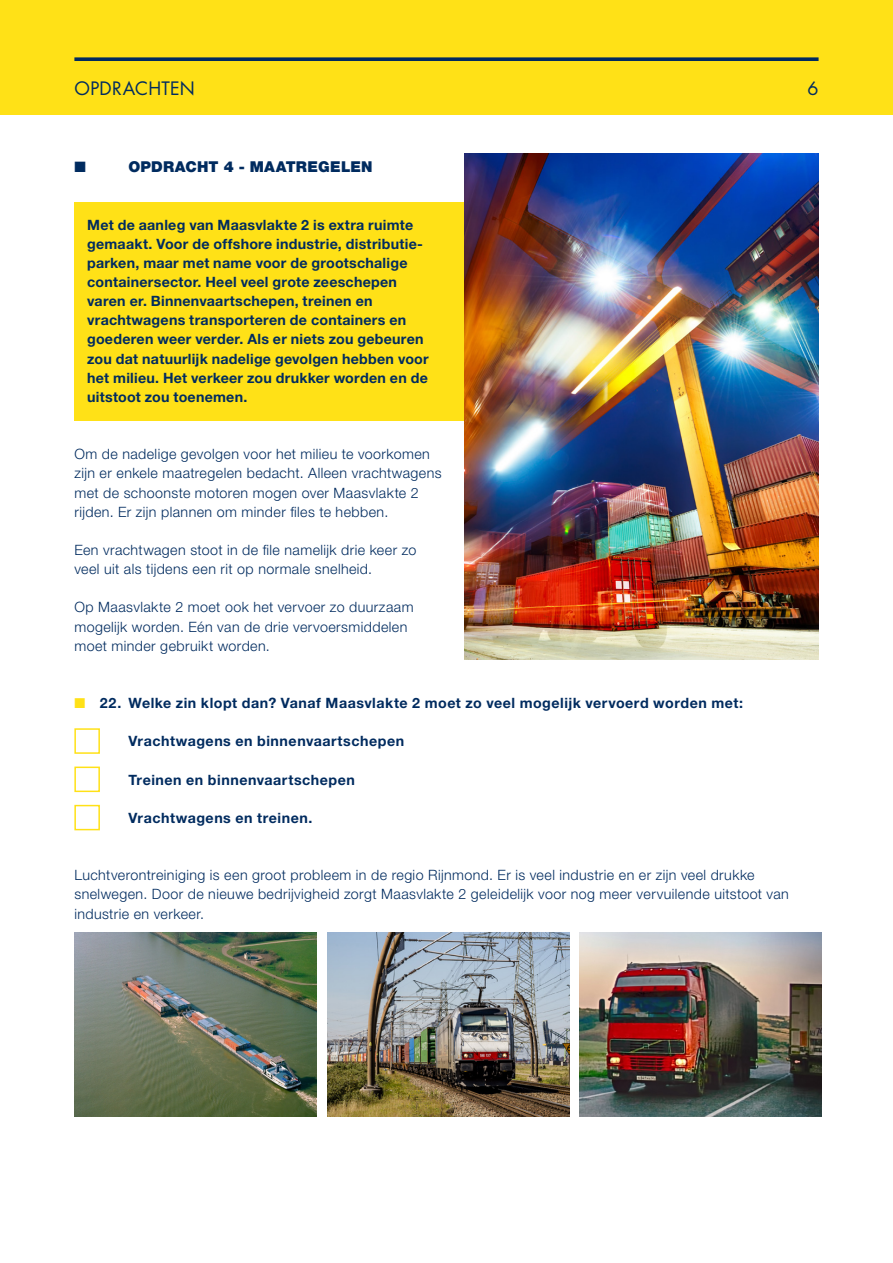
<style>
.page{position:relative;width:893px;height:1263px;background:#fff}
.page>*{position:absolute;margin:0;border:0;box-sizing:border-box;transform-origin:0 0}
.t1{font:18px "Futura Std";letter-spacing:.015em;color:#002b5f}
.t2{font:900 15px "Helvetica Neue LT Std";letter-spacing:.015em;color:#002b5f}
.t3{font:15px "Zapf Dingbats ITC";color:#002b5f}
.t4{font:300 14.25px/19.2px "Helvetica Neue LT Std";letter-spacing:.03em;color:#002b5f}
.t5{font:700 14.25px/19.2px "Helvetica Neue LT Std";letter-spacing:.02em;color:#002b5f}
.s1{color:#ffe117}
</style>
<div class="page">
<div style="left:0;top:0;width:893px;height:115px;background:#ffe117"></div>
<svg style="left:74px;top:57px;width:745px;height:4px;background:#1a3d57"></svg>
<div style="left:74px;top:203px;width:745px;height:218px;background:#ffe117"></div>
<div style="left:74px;top:728px;width:26px;height:26px;border:2px solid #ffe117"></div>
<div style="left:74px;top:766px;width:26px;height:26px;border:2px solid #ffe117"></div>
<div style="left:74px;top:805px;width:26px;height:25px;border:2px solid #ffe117"></div>
<img style="left:465px;top:153px;width:354px;height:506px">
<img style="left:74px;top:932px;width:242px;height:184px">
<img style="left:327px;top:932px;width:242px;height:184px">
<img style="left:580px;top:932px;width:242px;height:184px">
<p class="t1" style="left:74px;top:77px;width:122px">OPDRACHTEN</p>
<p class="t1" style="left:807px;top:77px;width:13px">6</p>
<p class="t3" style="left:74px;top:160px;width:13px">■</p>
<p class="t2" style="left:128px;top:158px;width:246px">OPDRACHT 4 - MAATREGELEN</p>
<p class="t5" style="left:87px;top:215px;width:343px">Met de aanleg van Maasvlakte 2 is extra ruimte gemaakt. Voor de offshore industrie, distributie&shy;parken, maar met name voor de grootschalige containersector. Heel veel grote zeeschepen varen er. Binnenvaartschepen, treinen en vrachtwagens transporteren de containers en goederen weer verder. Als er niets zou gebeuren zou dat natuurlijk nadelige gevolgen hebben voor het milieu. Het verkeer zou drukker worden en de uitstoot zou toenemen.</p>
<p class="t4" style="left:74px;top:444px;width:369px">Om de nadelige gevolgen voor het milieu te voorkomen zijn er enkele maatregelen bedacht. Alleen vrachtwagens met de schoonste motoren mogen over Maasvlakte 2 rijden. Er zijn plannen om minder files te hebben.</p>
<p class="t4" style="left:74px;top:540px;width:343px">Een vrachtwagen stoot in de file namelijk drie keer zo veel uit als tijdens een rit op normale snelheid.</p>
<p class="t4" style="left:74px;top:597px;width:341px">Op Maasvlakte 2 moet ook het vervoer zo duurzaam mogelijk worden. Eén van de drie vervoersmiddelen moet minder gebruikt worden.</p>
<p class="t5" style="left:74px;top:693px;width:670px"><span class="s1">■</span> 22. Welke zin klopt dan? Vanaf Maasvlakte 2 moet zo veel mogelijk vervoerd worden met:</p>
<p class="t5" style="left:128px;top:731px;width:277px">Vrachtwagens en binnenvaartschepen</p>
<p class="t5" style="left:128px;top:769px;width:228px">Treinen en binnenvaartschepen</p>
<p class="t5" style="left:128px;top:808px;width:186px">Vrachtwagens en treinen.</p>
<p class="t4" style="left:74px;top:865px;width:716px">Luchtverontreiniging is een groot probleem in de regio Rijnmond. Er is veel industrie en er zijn veel drukke snelwegen. Door de nieuwe bedrijvigheid zorgt Maasvlakte 2 geleidelijk voor nog meer vervuilende uitstoot van industrie en verkeer.</p>
</div>
